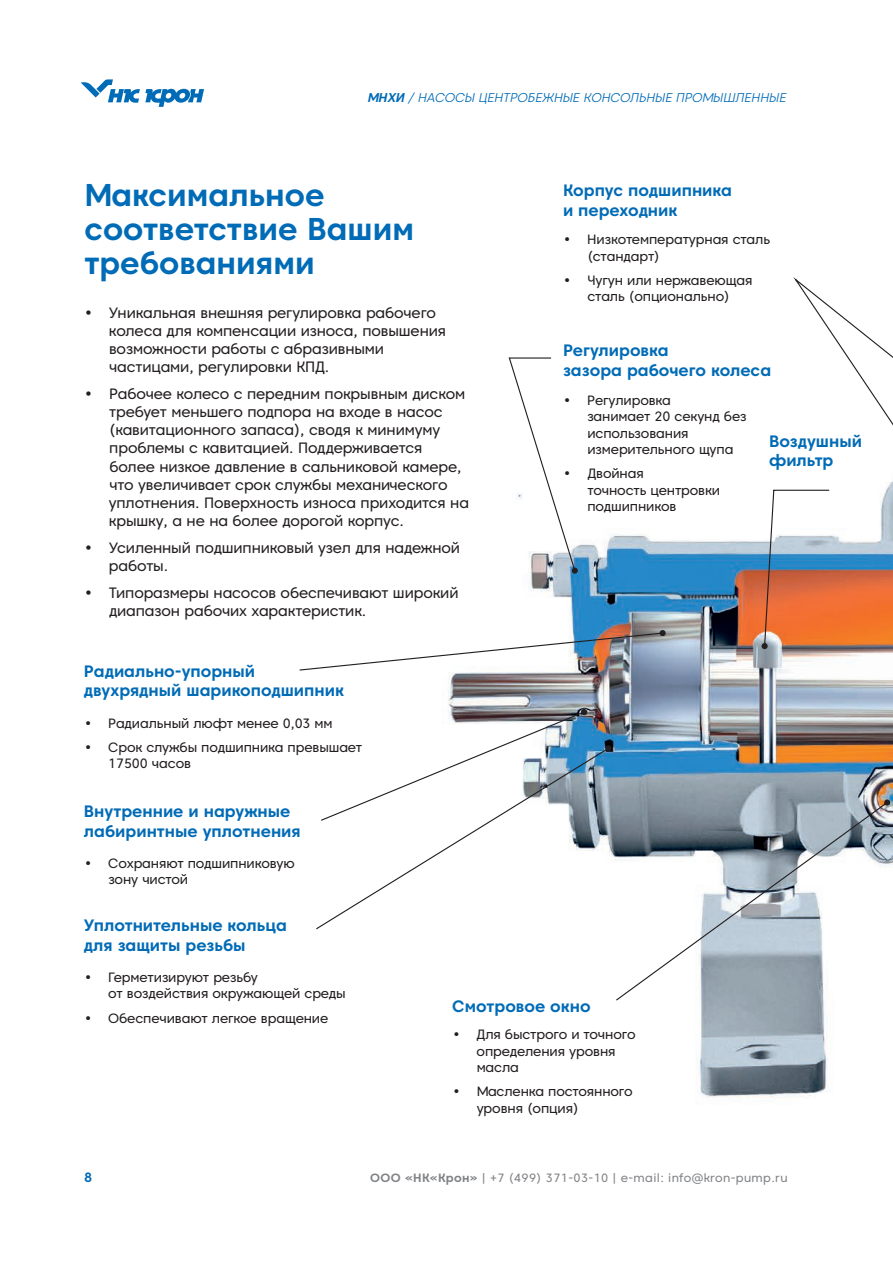
<style>
.page{position:relative;width:893px;height:1263px;background:#fff}
.page>*{position:absolute;margin:0;border:0;box-sizing:border-box;transform-origin:0 0}
.t1{font:700 31.5px/34.2px "Caros";color:#006bb6}
.t2{font:700 16.5px/20px "Caros";color:#006bb6}
.t3{font:15px/18.1px "Caros";letter-spacing:-.01em;color:#231f20}
.t4{font:13.5px/16.4px "Caros";letter-spacing:-.01em;color:#231f20}
.t5{font:700 13.5px "Caros";color:#006bb6}
.t6{font:italic 300 12.75px "Caros";color:#006bb6}
.t7{font:12px "Caros";letter-spacing:.03em;color:#808285}
.s1{font-weight:700}
</style>
<div class="page">
<img style="left:448px;top:357px;width:445px;height:741px">
<svg style="left:81px;top:79px;width:123px;height:28px"></svg>
<svg style="left:793px;top:277px;width:100px;height:204px"></svg>
<svg style="left:762px;top:490px;width:67px;height:159px"></svg>
<svg style="left:616px;top:799px;width:274px;height:201px"></svg>
<svg style="left:300px;top:630px;width:366px;height:41px"></svg>
<svg style="left:448px;top:709px;width:139px;height:36px"></svg>
<svg style="left:316px;top:745px;width:295px;height:184px"></svg>
<svg style="left:509px;top:357px;width:69px;height:217px"></svg>
<svg style="left:455px;top:1032px;width:3px;height:4px"></svg>
<svg style="left:455px;top:1089px;width:3px;height:4px"></svg>
<p class="t6" style="left:368px;top:93px;width:420px"><span class="s1">МНХИ</span> / НАСОСЫ ЦЕНТРОБЕЖНЫЕ КОНСОЛЬНЫЕ ПРОМЫШЛЕННЫЕ</p>
<h1 class="t1" style="left:84px;top:181px;width:331px">Максимальное соответствие Вашим требованиями</h1>
<p class="t3" style="left:109px;top:305px;width:339px">Уникальная внешняя регулировка рабочего колеса для компенсации износа, повышения возможности работы с абразивными частицами, регулировки КПД.</p>
<p class="t3" style="left:109px;top:386px;width:362px">Рабочее колесо с передним покрывным диском требует меньшего подпора на входе в насос (кавитационного запаса), сводя к минимуму проблемы с кавитацией. Поддерживается более низкое давление в сальниковой камере, что увеличивает срок службы механического уплотнения. Поверхность износа приходится на крышку, а не на более дорогой корпус.</p>
<p class="t3" style="left:109px;top:540px;width:353px">Усиленный подшипниковый узел для надежной работы.</p>
<p class="t3" style="left:109px;top:585px;width:351px">Типоразмеры насосов обеспечивают широкий диапазон рабочих характеристик.</p>
<p class="t2" style="left:84px;top:662px;width:261px">Радиально-упорный двухрядный шарикоподшипник</p>
<p class="t4" style="left:108px;top:712px;width:256px;line-height:24.5px">Радиальный люфт менее 0,03 мм<br>Срок службы подшипника превышает</p>
<p class="t4" style="left:108px;top:757px;width:84px">17500 часов</p>
<p class="t2" style="left:84px;top:803px;width:218px">Внутренние и наружные лабиринтные уплотнения</p>
<p class="t2" style="left:563px;top:182px;width:170px">Корпус подшипника и переходник</p>
<p class="t4" style="left:587px;top:233px;width:184px">Низкотемпературная сталь (стандарт)</p>
<p class="t4" style="left:587px;top:274px;width:167px">Чугун или нержавеющая сталь (опционально)</p>
<p class="t2" style="left:563px;top:342px;width:210px">Регулировка<br>зазора рабочего колеса</p>
<p class="t4" style="left:587px;top:393px;width:161px">Регулировка<br>занимает 20 секунд без использования измерительного щупа</p>
<p class="t4" style="left:587px;top:467px;width:134px">Двойная<br>точность центровки подшипников</p>
<p class="t2" style="left:769px;top:432px;width:94px">Воздушный фильтр</p>
<p class="t4" style="left:108px;top:857px;width:188px">Сохраняют подшипниковую зону чистой</p>
<p class="t2" style="left:84px;top:917px;width:204px">Уплотнительные кольца для защиты резьбы</p>
<p class="t4" style="left:108px;top:970px;width:239px">Герметизируют резьбу<br>от воздействия окружающей среды</p>
<p class="t4" style="left:108px;top:1011px;width:222px">Обеспечивают легкое вращение</p>
<p class="t2" style="left:452px;top:998px;width:140px">Смотровое окно</p>
<p class="t4" style="left:477px;top:1028px;width:160px">Для быстрого и точного определения уровня масла</p>
<p class="t4" style="left:477px;top:1085px;width:158px">Масленка постоянного уровня (опция)</p>
<p class="t5" style="left:84px;top:1172px;width:10px">8</p>
<p class="t7" style="left:370px;top:1173px;width:419px"><span class="s1">ООО «НК«Крон»</span> | +7 (499) 371-03-10 | e-mail: info@kron-pump.ru</p>
</div>
